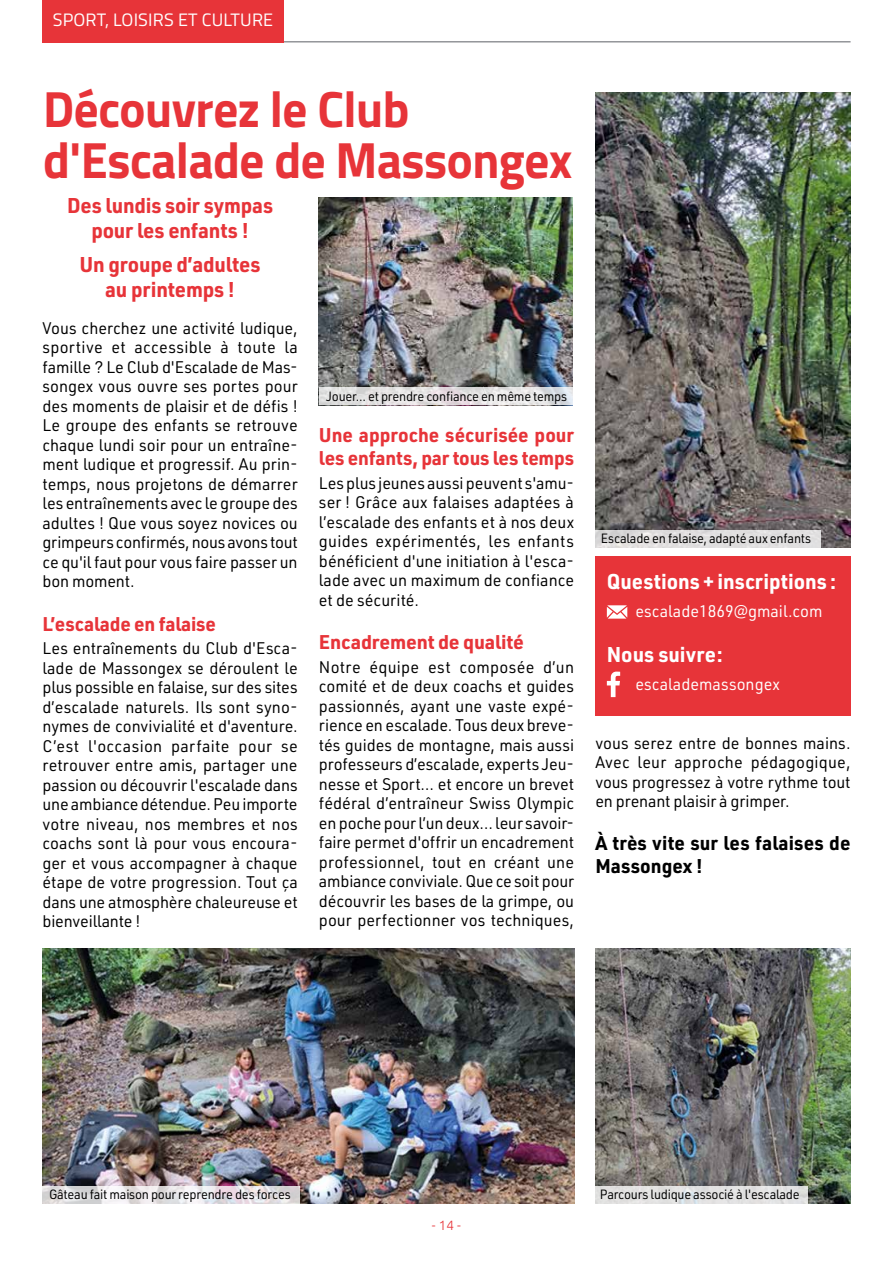
<style>
.page{position:relative;width:893px;height:1263px;background:#fff}
.page>*{position:absolute;margin:0;border:0;box-sizing:border-box;transform-origin:0 0}
.t1{font:700 51px/51px "Titillium Web";letter-spacing:-.01em;color:#e73439;scale:.96 1}
.t2{font:700 21px/25.2px "URWDIN";letter-spacing:-.01em;color:#e73439;text-align:center}
.t3{font:700 21px "URWDIN";color:#fff}
.t4{font:700 19.5px/23.4px "URWDIN";letter-spacing:-.01em;color:#e73439}
.t5{font:700 19.5px/23.4px "URWDIN";letter-spacing:.005em;color:#000}
.t6{font:18px "Titillium Web";letter-spacing:.01em;color:#fff}
.t7{font:16.5px/19.5px "URWDIN";letter-spacing:-.01em;color:#000;text-align:justify}
.t8{font:16.5px "URWDIN";color:#fff}
.t9{font:300 13.5px "Ubuntu";color:#e73439}
.t10{font:13.2px "URWDIN";letter-spacing:-.02em;color:#000;scale:.96 1}
</style>
<div class="page">
<hr style="left:43px;top:41px;width:808px;height:2px;background:#939599">
<div style="left:595px;top:556px;width:255px;height:160px;background:#e73439"></div>
<img style="left:43px;top:949px;width:531px;height:254px">
<img style="left:595px;top:92px;width:255px;height:455px">
<svg style="left:607px;top:605px;width:20px;height:14px"></svg>
<svg style="left:607px;top:672px;width:13px;height:25px"></svg>
<img style="left:319px;top:197px;width:254px;height:191px">
<img style="left:596px;top:949px;width:254px;height:254px">
<svg style="left:319px;top:388px;width:254px;height:17px;background:#e3e1e3"></svg>
<svg style="left:595px;top:530px;width:226px;height:17px;background:#dfdede"></svg>
<svg style="left:43px;top:1186px;width:257px;height:18px"></svg>
<div style="left:595px;top:1186px;width:213px;height:18px;background:#e2e1e2"></div>
<div style="left:43px;top:0;width:241px;height:43px;background:#e73439"></div>
<p class="t6" style="left:53px;top:7px;width:222px">SPORT, LOISIRS ET CULTURE</p>
<h1 class="t1" style="left:43px;top:81px;width:553px">Découvrez le Club d'Escalade de Massongex</h1>
<p class="t2" style="left:67px;top:192px;width:208px">Des lundis soir sympas pour les enfants !</p>
<p class="t2" style="left:80px;top:251px;width:182px">Un groupe d’adultes au printemps !</p>
<p class="t7" style="left:43px;top:318px;width:257px">Vous cherchez une activité ludique, sportive et accessible à toute la famille ? Le Club d'Escalade de Mas&shy;songex vous ouvre ses portes pour des moments de plaisir et de défis !<br>Le groupe des enfants se retrouve chaque lundi soir pour un entraîne&shy;ment ludique et progressif. Au prin&shy;temps, nous projetons de démarrer les entraînements avec le groupe des adultes ! Que vous soyez novices ou grimpeurs confirmés, nous avons tout ce qu'il faut pour vous faire passer un bon moment.</p>
<p class="t4" style="left:43px;top:611px;width:175px">L’escalade en falaise</p>
<p class="t7" style="left:43px;top:638px;width:257px">Les entraînements du Club d'Esca&shy;lade de Massongex se déroulent le plus possible en falaise, sur des sites d’escalade naturels. Ils sont syno&shy;nymes de convivialité et d'aventure.<br>C’est l'occasion parfaite pour se retrouver entre amis, partager une passion ou découvrir l'escalade dans une ambiance détendue. Peu importe votre niveau, nos membres et nos coachs sont là pour vous encoura&shy;ger et vous accompagner à chaque étape de votre progression. Tout ça dans une atmosphère chaleureuse et bienveillante !</p>
<p class="t10" style="left:326px;top:387px;width:252px">Jouer... et prendre confiance en même temps</p>
<p class="t4" style="left:319px;top:422px;width:257px">Une approche sécurisée pour les enfants, par tous les temps</p>
<p class="t7" style="left:319px;top:473px;width:257px">Les plus jeunes aussi peuvent s'amu&shy;ser ! Grâce aux falaises adaptées à l’escalade des enfants et à nos deux guides expérimentés, les enfants bénéficient d'une initiation à l'esca&shy;lade avec un maximum de confiance et de sécurité.</p>
<p class="t4" style="left:319px;top:629px;width:206px">Encadrement de qualité</p>
<p class="t7" style="left:319px;top:656px;width:257px">Notre équipe est composée d’un comité et de deux coachs et guides passionnés, ayant une vaste expé&shy;rience en escalade. Tous deux breve&shy;tés guides de montagne, mais aussi professeurs d’escalade, experts Jeu&shy;nesse et Sport… et encore un brevet fédéral d’entraîneur Swiss Olympic en poche pour l’un deux… leur savoir&shy;faire permet d'offrir un encadrement professionnel, tout en créant une ambiance conviviale. Que ce soit pour découvrir les bases de la grimpe, ou pour perfectionner vos techniques,</p>
<p class="t10" style="left:601px;top:530px;width:221px">Escalade en falaise, adapté aux enfants</p>
<p class="t3" style="left:607px;top:567px;width:231px">Questions + inscriptions :</p>
<p class="t8" style="left:635px;top:600px;width:189px">escalade1869@gmail.com</p>
<p class="t3" style="left:607px;top:640px;width:117px">Nous suivre:</p>
<p class="t8" style="left:635px;top:674px;width:146px">escalademassongex</p>
<p class="t7" style="left:595px;top:732px;width:257px">vous serez entre de bonnes mains.<br>Avec leur approche pédagogique, vous progressez à votre rythme tout en prenant plaisir à grimper.</p>
<p class="t5" style="left:595px;top:830px;width:257px">À très vite sur les falaises de<br>Massongex !</p>
<p class="t10" style="left:49px;top:1186px;width:253px">Gâteau fait maison pour reprendre des forces</p>
<p class="t10" style="left:600px;top:1186px;width:210px">Parcours ludique associé à l'escalade</p>
<p class="t9" style="left:432px;top:1217px;width:30px">- 14 -</p>
</div>
